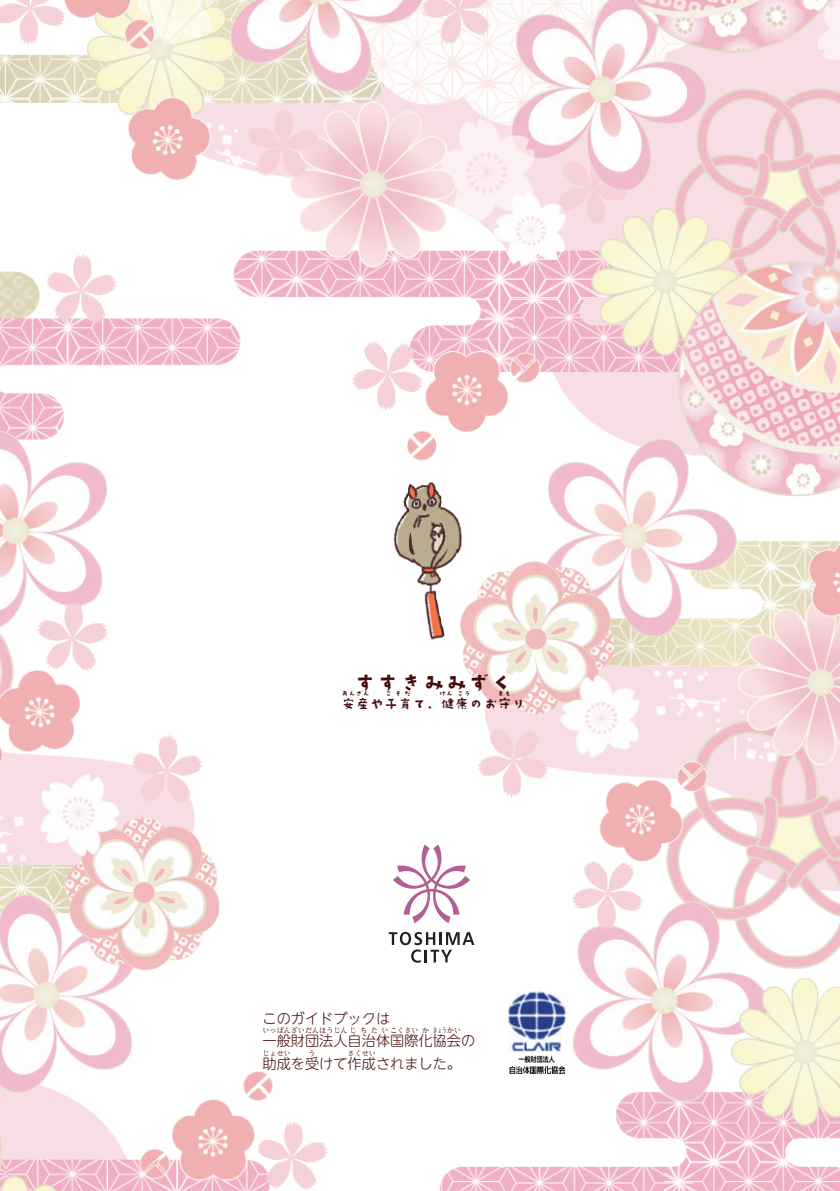
<style>
.page{position:relative;width:840px;height:1191px;background:#fff}
.page>*{position:absolute;margin:0;border:0;box-sizing:border-box;transform-origin:0 0}
.t1{font:22.6px "AB kirigirisu";color:#470a0c}
.t2{font:300 14.2px/22.6px "UD Shin M Go Pr 6 N";color:#470a0c}
.t3{font:14.2px "AB kirigirisu";color:#470a0c}
.t4{font:300 7px "UD Shin M Go Pr 6 N";color:#470a0c}
.t5{font:7px "AB kirigirisu";color:#470a0c}
.t6{font:300 7px "UD Shin M Go Pr 6 N";color:#470a0c;scale:.67 1}
</style>
<div class="page">
<img style="left:0;top:0;width:839px;height:1191px">
<img style="left:371px;top:466px;width:111px;height:189px">
<svg style="left:392px;top:844px;width:78px;height:79px"></svg>
<svg style="left:388px;top:932px;width:86px;height:30px"></svg>
<div style="left:499px;top:991px;width:72px;height:91px;background:#fff"></div>
<img style="left:508px;top:991px;width:61px;height:61px">
<img style="left:518px;top:1055px;width:37px;height:7px">
<img style="left:509px;top:1066px;width:56px;height:8px">
<h1 class="t1" style="left:354px;top:671px;width:160px">すすきみみずく</h1>
<p class="t3" style="left:341px;top:697px;width:186px">安産や子育て、健康のお守り</p>
<p class="t5" style="left:341px;top:689px;width:30px">あんざん</p>
<p class="t5" style="left:385px;top:689px;width:27px">こそだ</p>
<p class="t5" style="left:439px;top:689px;width:33px">けん こう</p>
<p class="t5" style="left:497px;top:689px;width:16px">まも</p>
<p class="t2" style="left:262px;top:1006px;width:214px">このガイドブックは<br>一般財団法人自治体国際化協会の</p>
<p class="t4" style="left:262px;top:1024px;width:157px">いっぱんざいだんほうじんじちたいこくさい</p>
<p class="t4" style="left:422px;top:1024px;width:9px">か</p>
<p class="t6" style="left:432px;top:1024px;width:44px">きょうかい</p>
<p class="t2" style="left:262px;top:1051px;width:200px">助成を受けて作成されました。</p>
<p class="t4" style="left:262px;top:1047px;width:30px">じょせい</p>
<p class="t4" style="left:308px;top:1047px;width:9px">う</p>
<p class="t4" style="left:347px;top:1047px;width:30px">さくせい</p>
</div>
